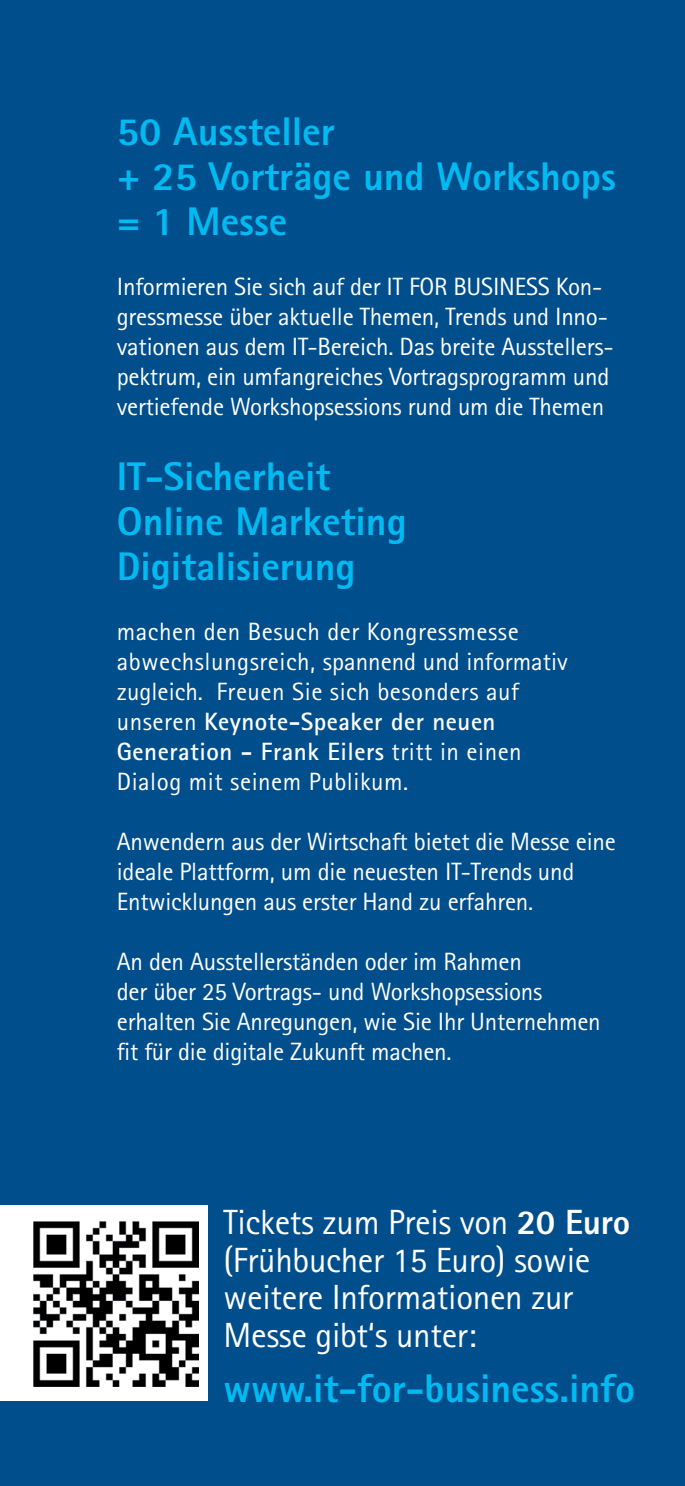
<style>
.page{position:relative;width:685px;height:1486px;background:#fff}
.page>*{position:absolute;margin:0;border:0;box-sizing:border-box;transform-origin:0 0}
.t1{font:800 40px/45px "Rotis Sans Serif";color:#00baf1}
.t2{font:35px/37.5px "Rotis Sans Serif";letter-spacing:-.01em;color:#fff}
.t3{font:25px/30px "Rotis Sans Serif";letter-spacing:-.01em;color:#fff}
.t4{font:25px/30px "Rotis Sans Serif";letter-spacing:.02em;color:#fff}
.s1{font-weight:700}
.s2{font-weight:800}
</style>
<div class="page">
<div style="left:0;top:0;width:684px;height:1485px;background:#004f8c"></div>
<div style="left:0;top:1204px;width:207px;height:196px;background:#fff"></div>
<img style="left:33px;top:1221px;width:166px;height:165px">
<h1 class="t1" style="left:117px;top:108px;width:500px">50 Aussteller<br>+ 25 Vorträge und Workshops = 1 Messe</h1>
<p class="t3" style="left:117px;top:271px;width:498px">Informieren Sie sich auf der IT FOR BUSINESS Kon&shy;gressmesse über aktuelle Themen, Trends und Inno&shy;vationen aus dem IT-Bereich. Das breite Ausstellers&shy;pektrum, ein umfangreiches Vortragsprogramm und vertiefende Workshopsessions rund um die Themen</p>
<h1 class="t1" style="left:117px;top:453px;width:291px">IT-Sicherheit<br>Online Marketing<br>Digitalisierung</h1>
<p class="t4" style="left:117px;top:616px;width:452px">machen den Besuch der Kongressmesse abwechslungsreich, spannend und informativ zugleich. Freuen Sie sich besonders auf unseren <span class="s1">Keynote-Speaker der neuen Generation - Frank Eilers</span> tritt in einen Dialog mit seinem Publikum.</p>
<p class="t3" style="left:117px;top:826px;width:500px">Anwendern aus der Wirtschaft bietet die Messe eine ideale Plattform, um die neuesten IT-Trends und<br>Entwicklungen aus erster Hand zu erfahren.</p>
<p class="t3" style="left:117px;top:946px;width:485px">An den Ausstellerständen oder im Rahmen<br>der über 25 Vortrags- und Workshopsessions erhalten Sie Anregungen, wie Sie Ihr Unternehmen fit für die digitale Zukunft machen.</p>
<h2 class="t2" style="left:223px;top:1203px;width:408px">Tickets zum Preis von <span class="s2">20 Euro </span>(Frühbucher 15 Euro) sowie weitere Informationen zur<br>Messe gibt‘s unter:</h2>
<h1 class="t1" style="left:223px;top:1364px;width:413px">www.it-for-business.info</h1>
</div>
